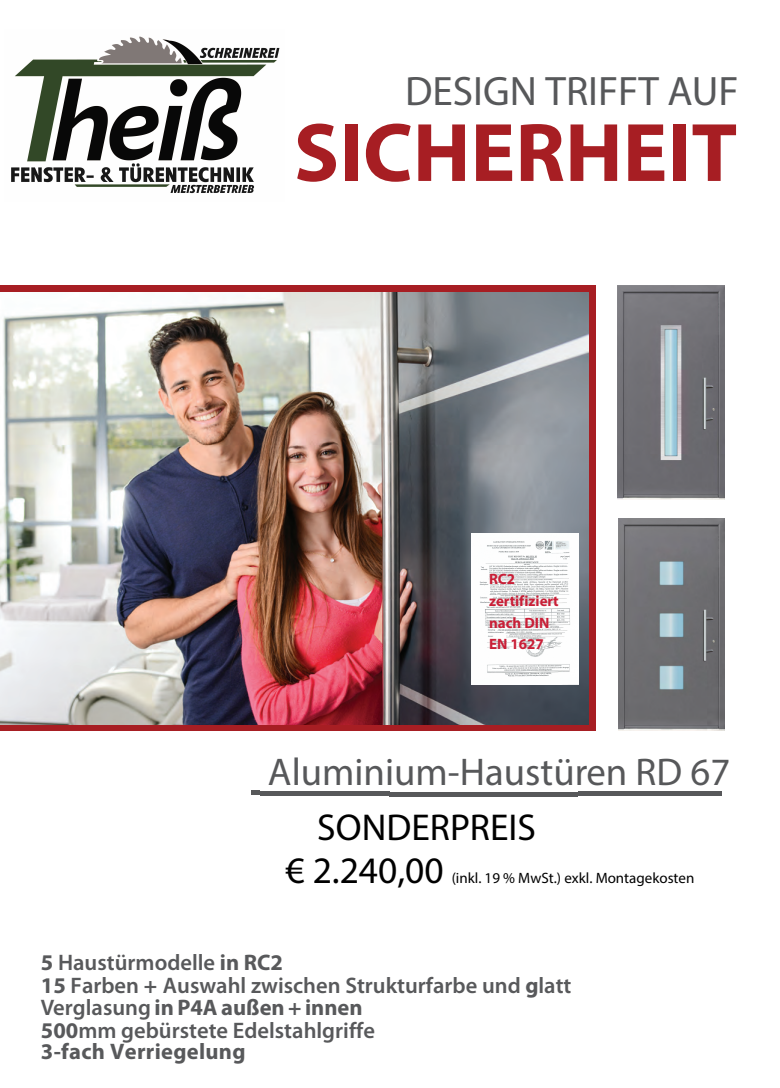
<style>
.page{position:relative;width:780px;height:1088px;background:#fff}
.page>*{position:absolute;margin:0;border:0;box-sizing:border-box;transform-origin:0 0}
.t1{font:700 83.75px "Myriad Pro";color:#a71e23}
.t2{font:41.25px "Myriad Pro";color:#57585a}
.t3{font:38.75px "Myriad Pro";color:#57585a}
.t4{font:37.5px/43.4px "Myriad Pro";color:#000}
.t5{font:600 22.5px/22.2px "Myriad Pro";color:#58595b}
.t6{font:15px "Myriad Pro";color:#000}
.t7{font:700 15px/22px "Myriad Pro";color:#c91f37}
.s1{font-weight:700}
</style>
<div class="page">
<div style="left:0;top:285px;width:595px;height:446px;background:#a71e23"></div>
<img style="left:0;top:292px;width:588px;height:433px">
<img style="left:617px;top:286px;width:107px;height:213px">
<img style="left:618px;top:519px;width:106px;height:211px">
<img style="left:471px;top:534px;width:107px;height:151px">
<div style="left:578px;top:791px;width:143px;height:5px;background:#57585a"></div>
<div style="left:390px;top:792px;width:188px;height:5px;background:#57585a"></div>
<div style="left:260px;top:791px;width:129px;height:5px;background:#57585a"></div>
<div style="left:251px;top:790px;width:9px;height:5px;background:#57585a"></div>
<img style="left:11px;top:36px;width:269px;height:158px">
<h2 class="t2" style="left:405px;top:66px;width:335px">DESIGN TRIFFT AUF</h2>
<h1 class="t1" style="left:294px;top:98px;width:445px">SICHERHEIT</h1>
<p class="t7" style="left:489px;top:567px;width:71px">RC2 zertifiziert nach DIN<br>EN 1627</p>
<h3 class="t3" style="left:268px;top:748px;width:464px">Aluminium-Haustüren RD 67</h3>
<h3 class="t4" style="left:285px;top:805px;width:252px;text-indent:32px">SONDERPREIS € 2.240,00</h3>
<p class="t6" style="left:451px;top:869px;width:244px">(inkl. 19 % MwSt.) exkl. Montagekosten</p>
<p class="t5" style="left:41px;top:951px;width:532px"><span class="s1">5</span> Haustürmodelle <span class="s1">in RC2<br>15</span> Farben <span class="s1">+</span> Auswahl zwischen Strukturfarbe und <span class="s1">g</span>latt<br>Verglasung <span class="s1">in P4A außen + innen<br>500</span>mm gebürstete Edelstahlgriffe<br><span class="s1">3-fach Verriegelung</span></p>
</div>
